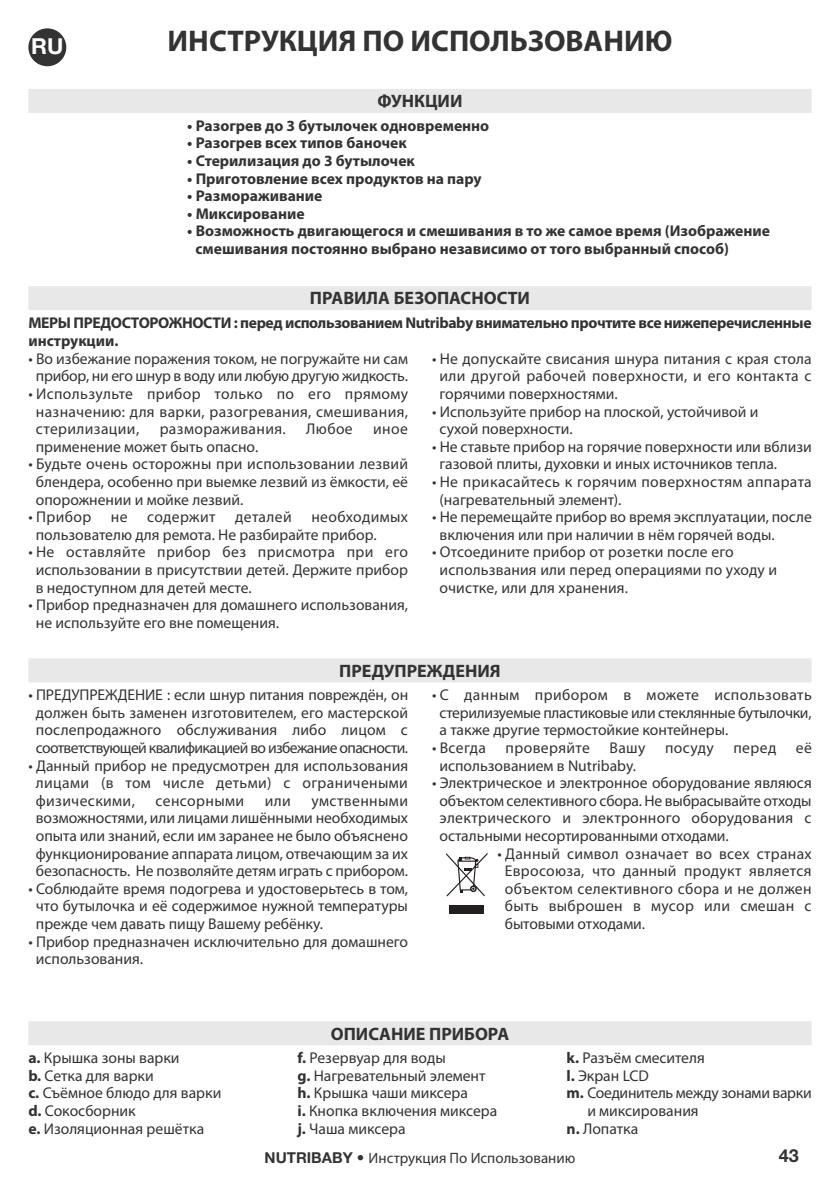
<style>
.page{position:relative;width:840px;height:1191px;background:#fff}
.page>*{position:absolute;margin:0;border:0;box-sizing:border-box;transform-origin:0 0}
.t1{font:700 30px "Myriad Pro";color:#343334}
.t2{font:700 22px "Helvetica Neue LT Pro";color:#fff}
.t3{font:700 18px "Myriad Pro";color:#343334}
.t4{font:700 18px "Helvetica Neue LT Pro";color:#343334}
.t5{font:15.6px/17.6px "Myriad Pro";color:#343334;text-align:justify}
.t6{font:700 15.6px/17.6px "Myriad Pro";color:#343334}
.t7{font:15.6px/17.6px "Myriad Pro";letter-spacing:.025em;color:#343334}
.t8{font:700 15.6px/17.6px "Myriad Pro";letter-spacing:-.025em;color:#343334}
.t9{font:15.6px "Myriad Pro";letter-spacing:-.02em;color:#343334}
.t10{font:15px "Myriad Pro";color:#343334}
.s1{font-weight:700}
.s2{font-family:"Helvetica Neue LT Pro";font-weight:700}
.s3{font-family:"Helvetica Neue LT Pro";font-weight:300}
</style>
<div class="page">
<div style="left:28px;top:89px;width:783px;height:24px;background:#e8e8e9"></div>
<div style="left:28px;top:658px;width:783px;height:24px;background:#e8e8e9"></div>
<div style="left:28px;top:286px;width:783px;height:24px;background:#e8e8e9"></div>
<div style="left:28px;top:28px;width:38px;height:38px;background:#343334;border-radius:50%"></div>
<div style="left:449px;top:905px;width:34px;height:8px;background:#231f20"></div>
<svg style="left:446px;top:853px;width:41px;height:43px"></svg>
<div style="left:28px;top:1021px;width:783px;height:24px;background:#e8e8e9"></div>
<h2 class="t2" style="left:31px;top:38px;width:34px">RU</h2>
<h1 class="t1" style="left:167px;top:29px;width:506px">ИНСТРУКЦИЯ ПО ИСПОЛЬЗОВАНИЮ</h1>
<p class="t3" style="left:377px;top:94px;width:86px">ФУНКЦИИ</p>
<p class="t6" style="left:187px;top:118px;width:303px">• Разогрев до 3 бутылочек одновременно</p>
<p class="t6" style="left:187px;top:136px;width:221px">• Разогрев всех типов баночек</p>
<p class="t6" style="left:187px;top:153px;width:229px">• Стерилизация до 3 бутылочек</p>
<p class="t6" style="left:187px;top:171px;width:296px">• Приготовление всех продуктов на пару</p>
<p class="t6" style="left:187px;top:189px;width:137px">• Размораживание</p>
<p class="t6" style="left:187px;top:206px;width:119px">• Миксирование</p>
<p class="t6" style="left:195px;top:224px;width:575px;text-indent:-8px">• Возможность двигающегося и смешивания в то же самое время (Изображение смешивания постоянно выбрано независимо от того выбранный способ)</p>
<p class="t3" style="left:310px;top:292px;width:221px">ПРАВИЛА БЕЗОПАСНОСТИ</p>
<p class="t8" style="left:28px;top:315px;width:784px">МЕРЫ ПРЕДОСТОРОЖНОСТИ : перед использованием Nutribaby внимательно прочтите все нижеперечисленные инструкции.</p>
<p class="t5" style="left:28px;top:351px;width:381px;text-align:center">• Во избежание поражения током, не погружайте ни сам прибор, ни его шнур в воду или любую другую жидкость.</p>
<p class="t5" style="left:36px;top:386px;width:373px;text-indent:-8px">• Использульте прибор только по его прямому назначению: для варки, разогревания, смешивания, стерилизации,</p>
<p class="t5" style="left:439px;top:351px;width:373px;text-indent:-8px">• Не допускайте свисания шнура питания с края стола или другой рабочей поверхности, и его контакта с горячими поверхностями.</p>
<p class="t5" style="left:439px;top:404px;width:320px;text-indent:-8px">• Используйте прибор на плоской, устойчивой и сухой поверхности.</p>
<p class="t5" style="left:439px;top:439px;width:373px;text-indent:-8px">• Не ставьте прибор на горячие поверхности или вблизи газовой плиты, духовки и иных источников тепла.</p>
<p class="t7" style="left:439px;top:474px;width:373px;text-indent:-8px">• Не прикасайтесь к горячим поверхностям аппарата (нагревательный элемент).</p>
<p class="t5" style="left:439px;top:510px;width:373px;text-indent:-8px">• Не перемещайте прибор во время эксплуатации, после включения или при наличии в нём горячей воды.</p>
<p class="t5" style="left:439px;top:545px;width:339px;text-align:left;text-indent:-8px">• Отсоедините прибор от розетки после его использвания или перед операциями по уходу и очистке, или для хранения.</p>
<p class="t7" style="left:160px;top:422px;width:128px">размораживания.</p>
<p class="t5" style="left:306px;top:422px;width:48px">Любое</p>
<p class="t5" style="left:373px;top:422px;width:36px">иное</p>
<p class="t5" style="left:36px;top:439px;width:224px">применение может быть опасно.</p>
<p class="t5" style="left:36px;top:457px;width:373px;text-indent:-8px">• Будьте очень осторожны при использовании лезвий блендера, особенно при выемке лезвий из ёмкости, её опорожнении и мойке лезвий.</p>
<p class="t5" style="left:28px;top:510px;width:64px">• Прибор</p>
<p class="t5" style="left:111px;top:510px;width:18px">не</p>
<p class="t7" style="left:147px;top:510px;width:70px">содержит</p>
<p class="t7" style="left:235px;top:510px;width:58px">деталей</p>
<p class="t5" style="left:36px;top:510px;width:373px;text-indent:275px">необходимых пользователю для ремота. Не разбирайте прибор.</p>
<p class="t5" style="left:36px;top:545px;width:373px;text-indent:-8px">• Не оставляйте прибор без присмотра при его использовании в присутствии детей. Держите прибор в недоступном для детей месте.</p>
<p class="t5" style="left:36px;top:598px;width:373px;text-indent:-8px">• Прибор предназначен для домашнего использования, не используйте его вне помещения.</p>
<p class="t3" style="left:339px;top:664px;width:163px">ПРЕДУПРЕЖДЕНИЯ</p>
<p class="t5" style="left:28px;top:688px;width:381px;text-align:center">• ПРЕДУПРЕЖДЕНИЕ : если шнур питания повреждён, он должен быть заменен изготовителем, его мастерской послепродажного обслуживания либо лицом с соответствующей квалификацией во избежание опасности.</p>
<p class="t5" style="left:36px;top:758px;width:373px;text-indent:-8px">• Данный прибор не предусмотрен для использования лицами (в том числе детьми) с ограничеными физическими,</p>
<p class="t5" style="left:439px;top:688px;width:373px;text-indent:-8px">• С данным прибором в можете использовать стерилизуемые пластиковые или стеклянные бутылочки, а также другие термостойкие контейнеры.</p>
<p class="t5" style="left:432px;top:740px;width:56px">• Всегда</p>
<p class="t7" style="left:505px;top:740px;width:86px">проверяйте</p>
<p class="t5" style="left:609px;top:740px;width:38px">Вашу</p>
<p class="t5" style="left:664px;top:740px;width:50px">посуду</p>
<p class="t5" style="left:733px;top:740px;width:44px">перед</p>
<p class="t5" style="left:795px;top:740px;width:18px">её</p>
<p class="t5" style="left:439px;top:758px;width:198px">использованием в Nutribaby.</p>
<p class="t5" style="left:439px;top:776px;width:373px;text-indent:-8px">• Электрическое и электронное оборудование являюся объектом селективного сбора. Не выбрасывайте отходы электрического и электронного оборудования с остальными несортированными отходами.</p>
<p class="t5" style="left:504px;top:846px;width:308px;text-indent:-7px">• Данный символ означает во всех странах Евросоюза, что данный продукт является объектом селективного сбора и не должен быть выброшен в мусор или смешан с бытовыми отходами.</p>
<p class="t5" style="left:36px;top:793px;width:373px;text-indent:275px">умственными возможностями, или лицами лишёнными необходимых опыта или знаний, если им заранее не было объяснено функционирование аппарата лицом, отвечающим за их безопасность. Не позволяйте детям играть с прибором.</p>
<p class="t5" style="left:36px;top:881px;width:373px;text-indent:-8px">• Соблюдайте время подогрева и удостоверьтесь в том, что бутылочка и её содержимое нужной температуры прежде чем давать пищу Вашему ребёнку.</p>
<p class="t5" style="left:36px;top:934px;width:373px;text-indent:-8px">• Прибор предназначен исключительно для домашнего использования.</p>
<p class="t7" style="left:155px;top:793px;width:90px">сенсорными</p>
<p class="t5" style="left:265px;top:793px;width:27px">или</p>
<p class="t3" style="left:330px;top:1026px;width:180px">ОПИСАНИЕ ПРИБОРА</p>
<p class="t5" style="left:28px;top:1050px;width:194px;text-align:left"><span class="s1">a.</span> Крышка зоны варки<br><span class="s1">b.</span> Сетка для варки<br><span class="s1">c.</span> Съёмное блюдо для варки <span class="s1">d.</span> Сокосборник<br><span class="s1">e.</span> Изоляционная решётка</p>
<p class="t5" style="left:297px;top:1050px;width:201px;text-align:left"><span class="s1">f.</span> Резервуар для воды<br><span class="s1">g.</span> Нагревательный элемент <span class="s1">h.</span> Крышка чаши миксера<br><span class="s1">i.</span> Кнопка включения миксера <span class="s1">j.</span> Чаша миксера</p>
<p class="t5" style="left:566px;top:1050px;width:140px"><span class="s1">k.</span> Разъём смесителя</p>
<p class="t5" style="left:566px;top:1068px;width:84px"><span class="s1">l.</span> Экран LCD</p>
<p class="t9" style="left:566px;top:1087px;width:246px"><span class="s1">m.</span> Соединитель между зонами варки</p>
<p class="t5" style="left:587px;top:1103px;width:113px">и миксирования</p>
<p class="t5" style="left:566px;top:1121px;width:73px"><span class="s1">n.</span> Лопатка</p>
<p class="t10" style="left:264px;top:1151px;width:312px"><span class="s2">NUTRIBABY</span> <span class="s3">•</span> Инструкция По Использованию</p>
<p class="t4" style="left:778px;top:1149px;width:22px">43</p>
</div>
